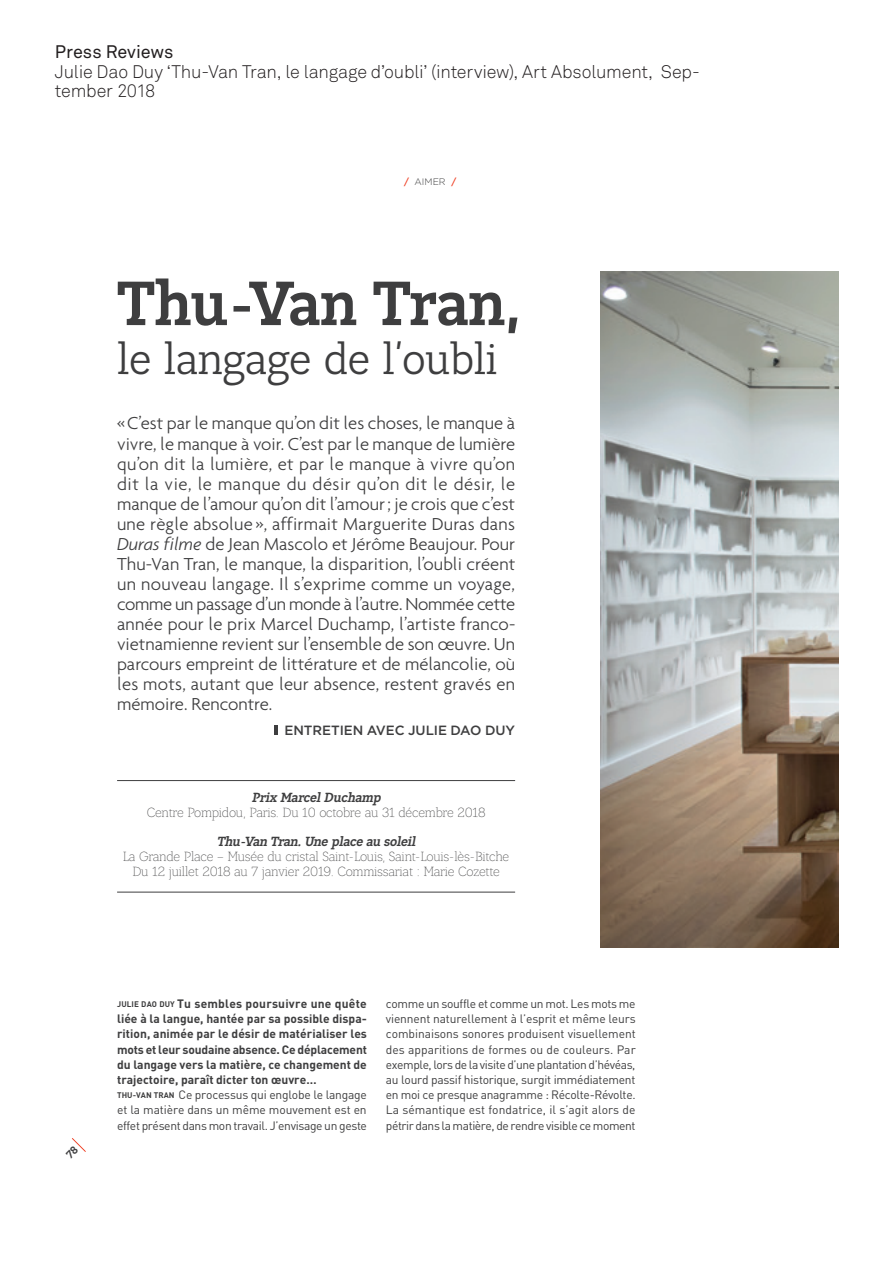
<style>
.page{position:relative;width:893px;height:1263px;background:#fff}
.page>*{position:absolute;margin:0;border:0;box-sizing:border-box;transform-origin:0 0}
.t1{font:700 62.85px "Lean OPS";letter-spacing:-.01em;color:#3e3e3f}
.t2{font:44.1px "Lean OPS";letter-spacing:-.01em;color:#3e3e3f}
.t3{font:300 18.75px/20.1px "Agenda";letter-spacing:.005em;color:#3e3e3f;text-align:justify}
.t4{font:18px/19.4px "Akkurat Light Pro";letter-spacing:-.015em;color:#231f20}
.t5{font:18px "Akkurat Pro";letter-spacing:-.005em;color:#231f20}
.t6{font:300 13.35px/14.7px "Lean OPS";letter-spacing:-.02em;color:#3e3e3f;text-align:center}
.t7{font:italic 700 13.35px "Lean OPS";color:#3e3e3f}
.t8{font:500 13.35px "Gotham";letter-spacing:-.005em;color:#3e3e3f}
.t9{font:12px/15.1px "DIN";letter-spacing:-.035em;color:#3e3e3f;text-align:justify}
.t10{font:700 12px/15.1px "DIN";color:#3e3e3f}
.t11{font:300 9.3px "Gotham";color:#3e3e3f}
.s1{font-weight:500;color:#ef3e22}
.s2{font-style:italic}
.s3{font-size:8.1px}
.s4{font-weight:400}
</style>
<div class="page">
<img style="left:601px;top:272px;width:237px;height:675px">
<hr style="left:117px;top:780px;width:398px;height:1px;background:#3e3e3f">
<hr style="left:117px;top:892px;width:398px;height:1px;background:#3e3e3f">
<svg style="left:274px;top:726px;width:4px;height:9px"></svg>
<svg style="left:72px;top:1138px;width:14px;height:14px"></svg>
<p class="t5" style="left:55px;top:42px;width:120px">Press Reviews</p>
<p class="t4" style="left:55px;top:62px;width:646px">Julie Dao Duy ‘Thu-Van Tran, le langage d’oubli’ (interview), Art Absolument, Sep&shy;tember 2018</p>
<p class="t11" style="left:404px;top:175px;width:54px"><span class="s1">/</span> AIMER <span class="s1">/</span></p>
<h1 class="t1" style="left:117px;top:264px;width:407px">Thu-Van Tran,</h1>
<h2 class="t2" style="left:117px;top:332px;width:382px">le langage de l’oubli</h2>
<p class="t3" style="left:117px;top:413px;width:400px">«C’est par le manque qu’on dit les choses, le manque à vivre, le manque à voir. C’est par le manque de lumière qu’on dit la lumière, et par le manque à vivre qu’on dit la vie, le manque du désir qu’on dit le désir, le manque de l’amour qu’on dit l’amour; je crois que c’est une règle absolue », affirmait Marguerite Duras dans <span class="s2">Duras filme</span> de Jean Mascolo et Jérôme Beaujour. Pour Thu-Van Tran, le manque, la disparition, l’oubli créent un nouveau langage. Il s’exprime comme un voyage, comme un passage d’un monde à l’autre. Nommée cette année pour le prix Marcel Duchamp, l’artiste franco&shy;vietnamienne revient sur l’ensemble de son œuvre. Un parcours empreint de littérature et de mélancolie, où les mots, autant que leur absence, restent gravés en mémoire. Rencontre.</p>
<p class="t8" style="left:285px;top:721px;width:232px">ENTRETIEN AVEC JULIE DAO DUY</p>
<p class="t7" style="left:252px;top:789px;width:134px">Prix MarcelDuchamp</p>
<p class="t6" style="left:147px;top:805px;width:340px">Centre Pompidou, Paris. Du 10 octobre au 31 décembre 2018</p>
<p class="t7" style="left:217px;top:833px;width:203px">Thu-Van Tran.Une place au soleil</p>
<p class="t6" style="left:123px;top:849px;width:388px">La Grande Place – Musée du cristal Saint-Louis, Saint-Louis-lès-Bitche<br>Du 12 juillet 2018 au 7 janvier 2019. Commissariat : Marie Cozette</p>
<p class="t10" style="left:117px;top:996px;width:251px"><span class="s3">JULIE DAO DUY</span> Tu sembles poursuivre une quête liée à la langue, hantée par sa possible dispa&shy;rition, animée par le désir de matérialiser les mots et leur soudaine absence. Ce déplacement du langage vers la matière, ce changement de trajectoire, paraît dicter ton œuvre…<br><span class="s3">THU-VAN TRAN</span> <span class="s4">Ce processus qui englobe le langage et la matière dans un même mouvement est en effet présent dans mon travail. J’envisage un geste</span></p>
<p class="t9" style="left:386px;top:996px;width:251px">comme un souffle et comme un mot. Les mots me viennent naturellement à l’esprit et même leurs combinaisons sonores produisent visuellement des apparitions de formes ou de couleurs. Par exemple, lors de la visite d’une plantation d’hévéas, au lourd passif historique, surgit immédiatement en moi ce presque anagramme : Récolte-Révolte.<br>La sémantique est fondatrice, il s’agit alors de pétrir dans la matière, de rendre visible ce moment</p>
</div>
